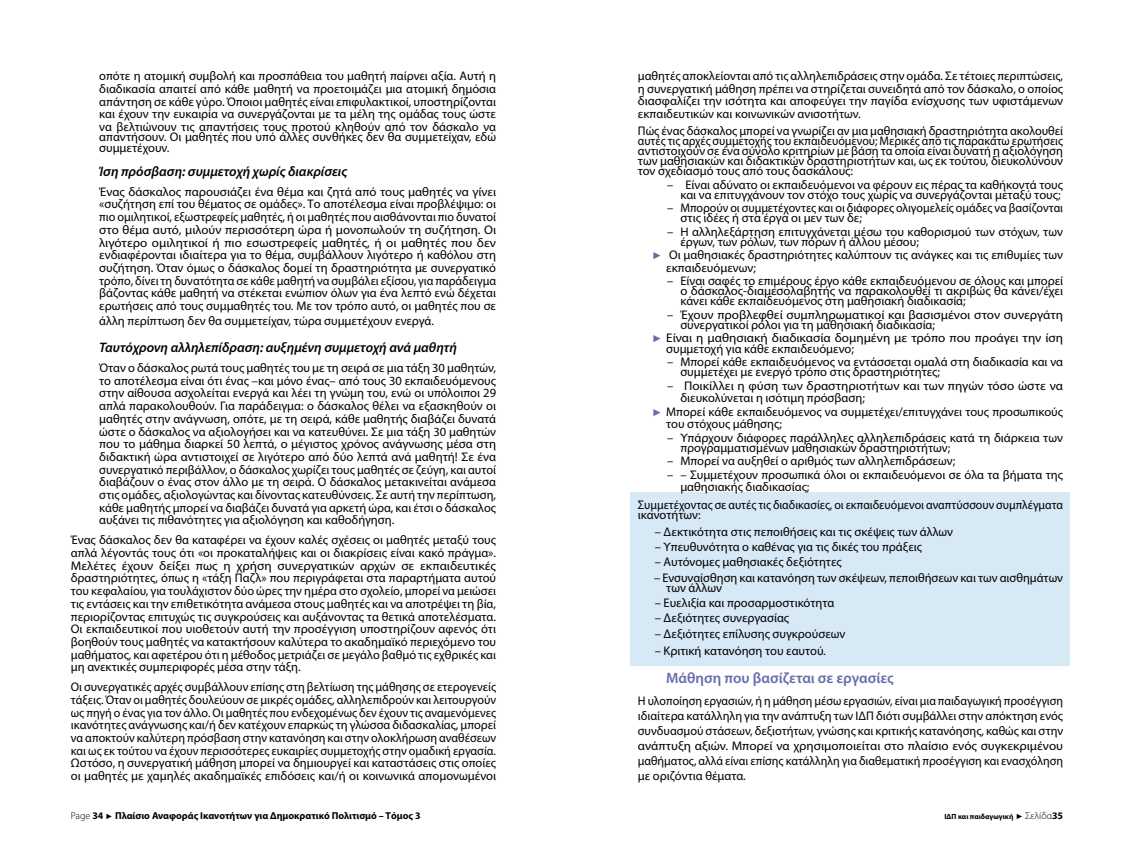
<style>
.page{position:relative;width:1134px;height:851px;background:#fff}
.page>*{position:absolute;margin:0;border:0;box-sizing:border-box;transform-origin:0 0}
.t1{font:600 15px "Myriad Pro";color:#656da9}
.t2{font:italic 600 13.75px "Myriad Pro";color:#000}
.t3{font:12.5px/12.8px "Myriad Pro";color:#000}
.t4{font:12.5px/15px "Myriad Pro";color:#000;text-align:justify;scale:.96 1}
.t5{font:12.5px/10px "Myriad Pro";color:#000;scale:1.05 1}
.t6{font:12.5px/10px "Myriad Pro";color:#000;scale:.95 1}
.t7{font:700 10px "Myriad Pro";color:#000}
.t8{font:700 7.5px "Myriad Pro";color:#000}
.s1{font-family:"Arial";font-size:10px;color:#656da9}
.s2{font-weight:300}
.s3{font-family:"Arial";font-weight:400;font-size:7.5px}
.s4{font-family:"Arial";font-weight:400}
.s5{font-weight:300;font-size:10px}
.s6{font-size:10px}
</style>
<div class="page">
<div style="left:631px;top:492px;width:439px;height:36px;background:#d6e9f5"></div>
<div style="left:631px;top:519px;width:439px;height:26px;background:#d6e9f5"></div>
<div style="left:631px;top:534px;width:439px;height:27px;background:#d6e9f5"></div>
<div style="left:631px;top:549px;width:439px;height:27px;background:#d6e9f5"></div>
<div style="left:631px;top:565px;width:439px;height:36px;background:#d6e9f5"></div>
<div style="left:631px;top:590px;width:439px;height:27px;background:#d6e9f5"></div>
<div style="left:631px;top:605px;width:439px;height:27px;background:#d6e9f5"></div>
<div style="left:631px;top:621px;width:439px;height:26px;background:#d6e9f5"></div>
<div style="left:631px;top:639px;width:439px;height:26px;background:#d6e9f5"></div>
<p class="t3" style="left:99px;top:69px;width:398px;text-align:justify">οπότε η ατομική συμβολή και προσπάθεια του μαθητή παίρνει αξία. Αυτή η διαδικασία απαιτεί από κάθε μαθητή να προετοιμάζει μια ατομική δημόσια απάντηση σε κάθε γύρο. Όποιοι μαθητές είναι επιφυλακτικοί, υποστηρίζονται και έχουν την ευκαιρία να συνεργάζονται με τα μέλη της ομάδας τους ώστε να βελτιώνουν τις απαντήσεις τους προτού κληθούν από τον δάσκαλο να</p>
<p class="t3" style="left:99px;top:132px;width:398px;line-height:10.2px">απαντήσουν. Οι μαθητές που υπό άλλες συνθήκες δεν θα συμμετείχαν, εδώ συμμετέχουν.</p>
<p class="t2" style="left:99px;top:162px;width:250px">Ίση πρόσβαση: συμμετοχή χωρίς διακρίσεις</p>
<p class="t3" style="left:99px;top:185px;width:398px;text-align:justify">Ένας δάσκαλος παρουσιάζει ένα θέμα και ζητά από τους μαθητές να γίνει «συζήτηση επί του θέματος σε ομάδες». Το αποτέλεσμα είναι προβλέψιμο: οι πιο ομιλητικοί, εξωστρεφείς μαθητές, ή οι μαθητές που αισθάνονται πιο δυνατοί στο θέμα αυτό, μιλούν περισσότερη ώρα ή μονοπωλούν τη συζήτηση. Οι λιγότερο ομιλητικοί ή πιο εσωστρεφείς μαθητές, ή οι μαθητές που δεν ενδιαφέρονται ιδιαίτερα για το θέμα, συμβάλλουν λιγότερο ή καθόλου στη συζήτηση. Όταν όμως ο δάσκαλος δομεί τη δραστηριότητα με συνεργατικό τρόπο, δίνει τη δυνατότητα σε κάθε μαθητή να συμβάλει εξίσου, για παράδειγμα βάζοντας κάθε μαθητή να στέκεται ενώπιον όλων για ένα λεπτό ενώ δέχεται ερωτήσεις από τους συμμαθητές του. Με τον τρόπο αυτό, οι μαθητές που σε</p>
<p class="t3" style="left:99px;top:314px;width:336px">άλλη περίπτωση δεν θα συμμετείχαν, τώρα συμμετέχουν ενεργά.</p>
<p class="t2" style="left:99px;top:339px;width:359px">Ταυτόχρονη αλληλεπίδραση: αυξημένη συμμετοχή ανά μαθητή</p>
<p class="t3" style="left:99px;top:361px;width:398px;text-align:justify">Όταν ο δάσκαλος ρωτά τους μαθητές του με τη σειρά σε μια τάξη 30 μαθητών, το αποτέλεσμα είναι ότι ένας –και μόνο ένας– από τους 30 εκπαιδευόμενους στην αίθουσα ασχολείται ενεργά και λέει τη γνώμη του, ενώ οι υπόλοιποι 29 απλά παρακολουθούν. Για παράδειγμα: ο δάσκαλος θέλει να εξασκηθούν οι μαθητές στην ανάγνωση, οπότε, με τη σειρά, κάθε μαθητής διαβάζει δυνατά ώστε ο δάσκαλος να αξιολογήσει και να κατευθύνει. Σε μια τάξη 30 μαθητών που το μάθημα διαρκεί 50 λεπτά, ο μέγιστος χρόνος ανάγνωσης μέσα στη διδακτική ώρα αντιστοιχεί σε λιγότερο από δύο λεπτά ανά μαθητή! Σε ένα συνεργατικό περιβάλλον, ο δάσκαλος χωρίζει τους μαθητές σε ζεύγη, και αυτοί διαβάζουν ο ένας στον άλλο με τη σειρά. Ο δάσκαλος μετακινείται ανάμεσα στις ομάδες, αξιολογώντας και δίνοντας κατευθύνσεις. Σε αυτή την περίπτωση, κάθε μαθητής μπορεί να διαβάζει δυνατά για αρκετή ώρα, και έτσι ο δάσκαλος αυξάνει τις πιθανότητες για αξιολόγηση και καθοδήγηση.</p>
<p class="t3" style="left:71px;top:533px;width:427px;text-align:justify">Ένας δάσκαλος δεν θα καταφέρει να έχουν καλές σχέσεις οι μαθητές μεταξύ τους απλά λέγοντάς τους ότι «οι προκαταλήψεις και οι διακρίσεις είναι κακό πράγμα».<br>Μελέτες έχουν δείξει πως η χρήση συνεργατικών αρχών σε εκπαιδευτικές δραστηριότητες, όπως η «τάξη Παζλ» που περιγράφεται στα παραρτήματα αυτού του κεφαλαίου, για τουλάχιστον δύο ώρες την ημέρα στο σχολείο, μπορεί να μειώσει τις εντάσεις και την επιθετικότητα ανάμεσα στους μαθητές και να αποτρέψει τη βία, περιορίζοντας επιτυχώς τις συγκρούσεις και αυξάνοντας τα θετικά αποτελέσματα.<br>Οι εκπαιδευτικοί που υιοθετούν αυτή την προσέγγιση υποστηρίζουν αφενός ότι βοηθούν τους μαθητές να κατακτήσουν καλύτερα το ακαδημαϊκό περιεχόμενο του μαθήματος, και αφετέρου ότι η μέθοδος μετριάζει σε μεγάλο βαθμό τις εχθρικές και μη ανεκτικές συμπεριφορές μέσα στην τάξη.</p>
<p class="t3" style="left:71px;top:680px;width:427px;text-align:justify">Οι συνεργατικές αρχές συμβάλλουν επίσης στη βελτίωση της μάθησης σε ετερογενείς τάξεις. Όταν οι μαθητές δουλεύουν σε μικρές ομάδες, αλληλεπιδρούν και λειτουργούν ως πηγή ο ένας για τον άλλο. Οι μαθητές που ενδεχομένως δεν έχουν τις αναμενόμενες ικανότητες ανάγνωσης και/ή δεν κατέχουν επαρκώς τη γλώσσα διδασκαλίας, μπορεί να αποκτούν καλύτερη πρόσβαση στην κατανόηση και στην ολοκλήρωση αναθέσεων και ως εκ τούτου να έχουν περισσότερες ευκαιρίες συμμετοχής στην ομαδική εργασία.<br>Ωστόσο, η συνεργατική μάθηση μπορεί να δημιουργεί και καταστάσεις στις οποίες οι μαθητές με χαμηλές ακαδημαϊκές επιδόσεις και/ή οι κοινωνικά απομονωμένοι</p>
<p class="t3" style="left:638px;top:70px;width:427px;text-align:justify">μαθητές αποκλείονται από τις αλληλεπιδράσεις στην ομάδα. Σε τέτοιες περιπτώσεις, η συνεργατική μάθηση πρέπει να στηρίζεται συνειδητά από τον δάσκαλο, ο οποίος διασφαλίζει την ισότητα και αποφεύγει την παγίδα ενίσχυσης των υφιστάμενων εκπαιδευτικών και κοινωνικών ανισοτήτων.</p>
<p class="t3" style="left:638px;top:125px;width:427px;line-height:10px;text-align:justify">Πώς ένας δάσκαλος μπορεί να γνωρίζει αν μια μαθησιακή δραστηριότητα ακολουθεί αυτές τις αρχές συμμετοχής του εκπαιδευόμενου; Μερικές από τις παρακάτω ερωτήσεις αντιστοιχούν σε ένα σύνολο κριτηρίων με βάση τα οποία είναι δυνατή η αξιολόγηση των μαθησιακών και διδακτικών δραστηριοτήτων και, ως εκ τούτου, διευκολύνουν τον σχεδιασμό τους από τους δασκάλους:</p>
<p class="t3" style="left:667px;top:179px;width:398px;line-height:10px;text-align:right">– Είναι αδύνατο οι εκπαιδευόμενοι να φέρουν εις πέρας τα καθήκοντά τους και να επιτυγχάνουν τον στόχο τους χωρίς να συνεργάζονται μεταξύ τους;</p>
<p class="t3" style="left:680px;top:203px;width:384px;line-height:10px;text-indent:-13px">– Μπορούν οι συμμετέχοντες και οι διάφορες ολιγομελείς ομάδες να βασίζονται στις ιδέες ή στα έργα οι μεν των δε;</p>
<p class="t3" style="left:680px;top:226px;width:384px;line-height:10px;text-indent:-13px">– Η αλληλεξάρτηση επιτυγχάνεται μέσω του καθορισμού των στόχων, των έργων, των ρόλων, των πόρων ή άλλου μέσου;</p>
<p class="t3" style="left:666px;top:248px;width:398px;text-indent:-14px"><span class="s1">►</span> Οι μαθησιακές δραστηριότητες καλύπτουν τις ανάγκες και τις επιθυμίες των εκπαιδευόμενων;</p>
<p class="t3" style="left:680px;top:276px;width:384px;line-height:10px;text-align:justify;text-indent:-13px">– Είναι σαφές το επιμέρους έργο κάθε εκπαιδευόμενου σε όλους και μπορεί ο δάσκαλος-διαμεσολαβητής να παρακολουθεί τι ακριβώς θα κάνει/έχει κάνει κάθε εκπαιδευόμενος στη μαθησιακή διαδικασία;</p>
<p class="t3" style="left:680px;top:309px;width:384px;line-height:10px;text-indent:-13px">– Έχουν προβλεφθεί συμπληρωματικοί και βασισμένοι στον συνεργάτη συνεργατικοί ρόλοι για τη μαθησιακή διαδικασία;</p>
<p class="t5" style="left:666px;top:333px;width:379px;text-indent:-14px"><span class="s1">►</span> Είναι η μαθησιακή διαδικασία δομημένη με τρόπο που προάγει την ίση συμμετοχή για κάθε εκπαιδευόμενο;</p>
<p class="t3" style="left:680px;top:356px;width:384px;line-height:10px;text-indent:-13px">– Μπορεί κάθε εκπαιδευόμενος να εντάσσεται ομαλά στη διαδικασία και να συμμετέχει με ενεργό τρόπο στις δραστηριότητες;</p>
<p class="t3" style="left:667px;top:379px;width:397px">– Ποικίλλει η φύση των δραστηριοτήτων και των πηγών τόσο ώστε να</p>
<p class="t3" style="left:680px;top:391px;width:186px">διευκολύνεται η ισότιμη πρόσβαση;</p>
<p class="t3" style="left:652px;top:405px;width:412px"><span class="s1">►</span> Μπορεί κάθε εκπαιδευόμενος να συμμετέχει/επιτυγχάνει τους προσωπικούς</p>
<p class="t3" style="left:666px;top:417px;width:117px">του στόχους μάθησης;</p>
<p class="t3" style="left:680px;top:432px;width:384px;line-height:10px;text-indent:-13px">– Υπάρχουν διάφορες παράλληλες αλληλεπιδράσεις κατά τη διάρκεια των προγραμματισμένων μαθησιακών δραστηριοτήτων;</p>
<p class="t3" style="left:667px;top:454px;width:290px">– Μπορεί να αυξηθεί ο αριθμός των αλληλεπιδράσεων;</p>
<p class="t3" style="left:680px;top:468px;width:384px;text-indent:-13px">– – Συμμετέχουν προσωπικά όλοι οι εκπαιδευόμενοι σε όλα τα βήματα της μαθησιακής διαδικασίας;</p>
<p class="t6" style="left:638px;top:499px;width:449px">Συμμετέχοντας σε αυτές τις διαδικασίες, οι εκπαιδευόμενοι αναπτύσσουν συμπλέγματα ικανοτήτων:</p>
<p class="t3" style="left:655px;top:524px;width:300px">– Δεκτικότητα στις πεποιθήσεις και τις σκέψεις των άλλων</p>
<p class="t3" style="left:655px;top:540px;width:269px">– Υπευθυνότητα ο καθένας για τις δικές του πράξεις</p>
<p class="t3" style="left:655px;top:555px;width:189px">– Αυτόνομες μαθησιακές δεξιότητες</p>
<p class="t3" style="left:666px;top:572px;width:398px;line-height:10px;text-indent:-12px">– Ενσυναίσθηση και κατανόηση των σκέψεων, πεποιθήσεων και των αισθημάτων των άλλων</p>
<p class="t3" style="left:655px;top:596px;width:181px">– Ευελιξία και προσαρμοστικότητα</p>
<p class="t3" style="left:655px;top:611px;width:136px">– Δεξιότητες συνεργασίας</p>
<p class="t3" style="left:655px;top:626px;width:192px">– Δεξιότητες επίλυσης συγκρούσεων</p>
<p class="t3" style="left:655px;top:644px;width:173px">– Κριτική κατανόηση του εαυτού.</p>
<p class="t1" style="left:666px;top:668px;width:229px">Μάθηση που βασίζεται σε εργασίες</p>
<p class="t4" style="left:638px;top:693px;width:444px">Η υλοποίηση εργασιών, ή η μάθηση μέσω εργασιών, είναι μια παιδαγωγική προσέγγιση ιδιαίτερα κατάλληλη για την ανάπτυξη των ΙΔΠ διότι συμβάλλει στην απόκτηση ενός συνδυασμού στάσεων, δεξιοτήτων, γνώσης και κριτικής κατανόησης, καθώς και στην ανάπτυξη αξιών. Μπορεί να χρησιμοποιείται στο πλαίσιο ενός συγκεκριμένου μαθήματος, αλλά είναι επίσης κατάλληλη για διαθεματική προσέγγιση και ενασχόληση με οριζόντια θέματα.</p>
<p class="t7" style="left:71px;top:809px;width:351px"><span class="s2">Page</span> 34 <span class="s3">►</span> Πλαίσιο Αναφοράς Ικανοτήτων για Δημοκρατικό Πολιτισμό – Τόμος 3</p>
<p class="t8" style="left:944px;top:811px;width:120px">ΙΔΠ και παιδαγωγική <span class="s4">►</span> <span class="s5">Σελίδα</span><span class="s6">35</span></p>
</div>
